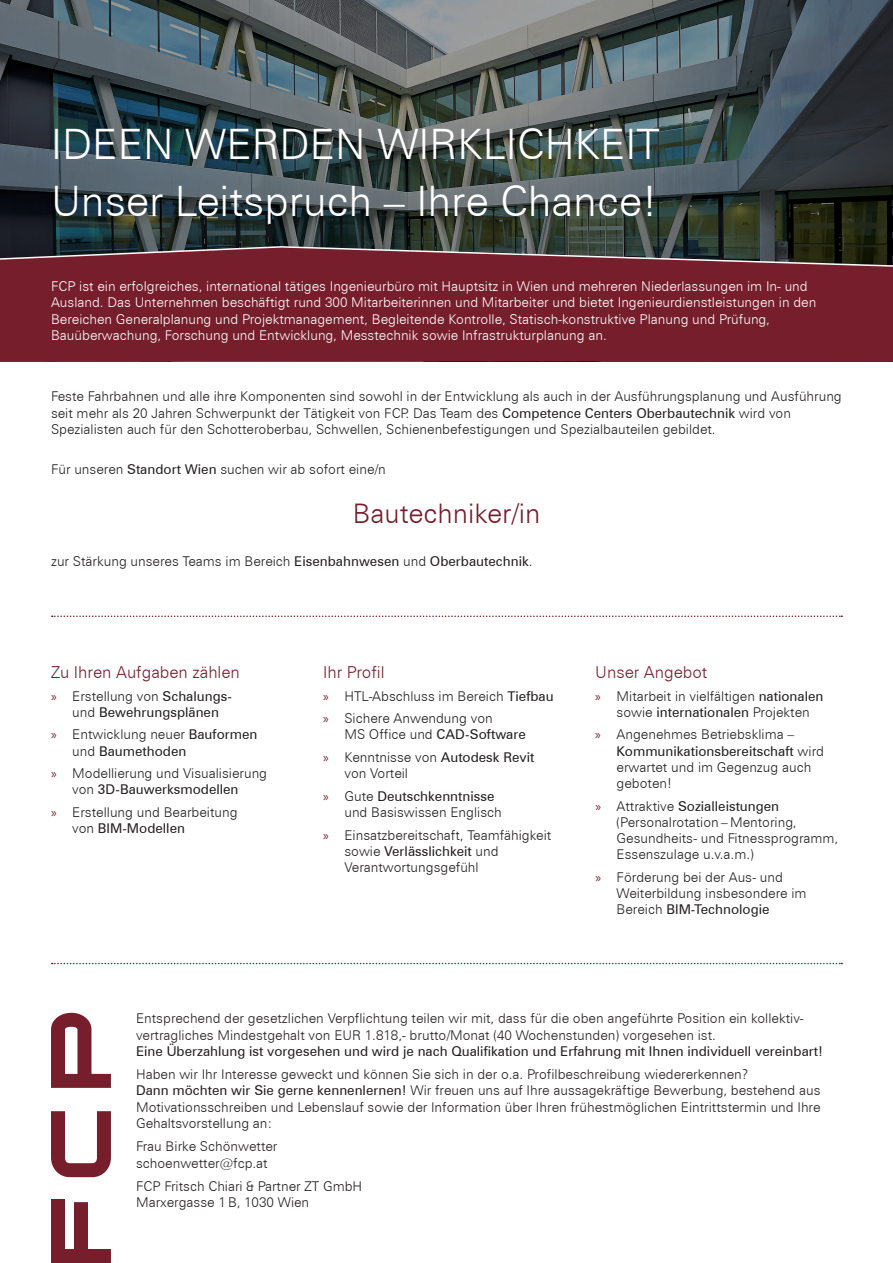
<style>
.page{position:relative;width:893px;height:1263px;background:#fff}
.page>*{position:absolute;margin:0;border:0;box-sizing:border-box;transform-origin:0 0}
.t1{font:300 42px/56.8px "Zurich BT";color:#fff}
.t2{font:300 27px "Zurich BT";color:#761e2b}
.t3{font:300 16.5px "Zurich BT";color:#761e2b}
.t4{font:300 13.5px/16.2px "Zurich BT";color:#231f20}
.t5{font:300 13.5px/16.5px "Zurich BT";color:#fff}
.t6{font:13.5px/16.2px "Zurich BT";color:#231f20}
.s1{font-weight:400}
.s2{font-family:"Myriad Pro";color:#761e2b}
.s3{font-weight:300}
.s4{font-family:"Myriad Pro";font-weight:400;color:#761e2b}
</style>
<div class="page">
<svg style="left:0;top:0;width:893px;height:245px;background:#445052"></svg>
<svg style="left:51px;top:1199px;width:60px;height:64px"></svg>
<svg style="left:51px;top:1111px;width:60px;height:66px"></svg>
<svg style="left:51px;top:1013px;width:60px;height:75px"></svg>
<svg style="left:52px;top:963px;width:790px;height:1px"></svg>
<svg style="left:52px;top:615px;width:790px;height:2px"></svg>
<div style="left:0;top:268px;width:893px;height:93px;background:#761e2b"></div>
<svg style="left:0;top:245px;width:893px;height:23px;background:#5e3439"></svg>
<h1 class="t1" style="left:51px;top:116px;width:610px">IDEEN WERDEN WIRKLICHKEIT<br>Unser Leitspruch – Ihre Chance!</h1>
<p class="t5" style="left:51px;top:278px;width:767px">FCP ist ein erfolgreiches, international tätiges Ingenieurbüro mit Hauptsitz in Wien und mehreren Niederlassungen im In- und Ausland. Das Unternehmen beschäftigt rund 300 Mitarbeiterinnen und Mitarbeiter und bietet Ingenieurdienstleistungen in den Bereichen Generalplanung und Projektmanagement, Begleitende Kontrolle, Statisch-konstruktive Planung und Prüfung, Bauüberwachung, Forschung und Entwicklung, Messtechnik sowie Infrastrukturplanung an.</p>
<p class="t4" style="left:51px;top:388px;width:792px">Feste Fahrbahnen und alle ihre Komponenten sind sowohl in der Entwicklung als auch in der Ausführungsplanung und Ausführung seit mehr als 20 Jahren Schwerpunkt der Tätigkeit von FCP. Das Team des <span class="s1">Competence Centers Oberbautechnik</span> wird von<br>Spezialisten auch für den Schotteroberbau, Schwellen, Schienenbefestigungen und Spezialbauteilen gebildet.</p>
<p class="t4" style="left:51px;top:461px;width:336px">Für unseren <span class="s1">Standort Wien</span> suchen wir ab sofort eine/n</p>
<h2 class="t2" style="left:353px;top:497px;width:189px">Bautechniker/in</h2>
<p class="t4" style="left:51px;top:553px;width:483px">zur Stärkung unseres Teams im Bereich <span class="s1">Eisenbahnwesen</span> und <span class="s1">Oberbautechnik</span>.</p>
<p class="t3" style="left:51px;top:662px;width:190px">Zu Ihren Aufgaben zählen</p>
<p class="t6" style="left:72px;top:688px;width:161px;text-indent:-21px"><span class="s2">»</span> <span class="s3">Erstellung von</span> Schalungs&shy;<span class="s3">und</span> Bewehrungsplänen</p>
<p class="t6" style="left:72px;top:726px;width:187px;text-indent:-21px"><span class="s2">»</span> <span class="s3">Entwicklung neuer</span> Bauformen <span class="s3">und</span> Baumethoden</p>
<p class="t4" style="left:51px;top:765px;width:218px;text-align:center"><span class="s4">»</span> Modellierung und Visualisierung von <span class="s1">3D-Bauwerksmodellen</span></p>
<p class="t4" style="left:72px;top:804px;width:167px;text-indent:-21px"><span class="s4">»</span> Erstellung und Bearbeitung von <span class="s1">BIM-Modellen</span></p>
<p class="t3" style="left:323px;top:662px;width:63px">Ihr Profil</p>
<p class="t4" style="left:323px;top:684px;width:232px;line-height:22.5px"><span class="s4">»</span> HTL-Abschluss im Bereich <span class="s1">Tiefbau </span><span class="s4">»</span> Sichere Anwendung von</p>
<p class="t6" style="left:323px;top:723px;width:213px;line-height:22.5px;text-indent:21px"><span class="s3">MS Office und</span> CAD-Software <span class="s2">»</span> <span class="s3">Kenntnisse von</span> Autodesk Revit</p>
<p class="t6" style="left:323px;top:762px;width:173px;line-height:22.5px;text-indent:21px"><span class="s3">von Vorteil<br></span><span class="s2">»</span> <span class="s3">Gute</span> Deutschkenntnisse</p>
<p class="t4" style="left:323px;top:801px;width:230px;line-height:22.5px;text-indent:21px">und Basiswissen Englisch<br><span class="s4">»</span> Einsatzbereitschaft, Teamfähigkeit</p>
<p class="t4" style="left:344px;top:843px;width:156px">sowie <span class="s1">Verlässlichkeit</span> und<br>Verantwortungsgefühl</p>
<p class="t3" style="left:595px;top:662px;width:114px">Unser Angebot</p>
<p class="t4" style="left:595px;top:688px;width:230px;text-align:center"><span class="s4">»</span> Mitarbeit in vielfältigen <span class="s1">nationalen </span>sowie <span class="s1">internationalen</span> Projekten</p>
<p class="t4" style="left:617px;top:726px;width:209px;text-indent:-21px"><span class="s4">»</span> Angenehmes Betriebsklima –<br><span class="s1">Kommunikationsbereitschaft</span> wird erwartet und im Gegenzug auch geboten!</p>
<p class="t4" style="left:617px;top:798px;width:223px;text-indent:-21px"><span class="s4">»</span> Attraktive <span class="s1">Sozialleistungen </span>(Personalrotation – Mentoring,<br>Gesundheits- und Fitnessprogramm,<br>Essenszulage u.v.a.m.)</p>
<p class="t4" style="left:617px;top:869px;width:191px;text-indent:-21px"><span class="s4">»</span> Förderung bei der Aus- und<br>Weiterbildung insbesondere im<br>Bereich <span class="s1">BIM-Technologie</span></p>
<p class="t4" style="left:136px;top:1010px;width:669px">Entsprechend der gesetzlichen Verpflichtung teilen wir mit, dass für die oben angeführte Position ein kollektiv&shy;vertragliches Mindestgehalt von EUR 1.818,- brutto/Monat (40 Wochenstunden) vorgesehen ist.</p>
<p class="t6" style="left:136px;top:1043px;width:689px">Eine Überzahlung ist vorgesehen und wird je nach Qualifikation und Erfahrung mit Ihnen individuell vereinbart!</p>
<p class="t4" style="left:136px;top:1066px;width:686px">Haben wir Ihr Interesse geweckt und können Sie sich in der o.a. Profilbeschreibung wiedererkennen?<br><span class="s1">Dann möchten wir Sie gerne kennenlernen!</span> Wir freuen uns auf Ihre aussagekräftige Bewerbung, bestehend aus Motivationsschreiben und Lebenslauf sowie der Information über Ihren frühestmöglichen Eintrittstermin und Ihre Gehaltsvorstellung an:</p>
<p class="t4" style="left:136px;top:1138px;width:143px">Frau Birke Schönwetter schoenwetter@fcp.at</p>
<p class="t4" style="left:136px;top:1177px;width:228px">FCP Fritsch Chiari &amp; Partner ZT GmbH<br>Marxergasse 1 B, 1030 Wien</p>
</div>
